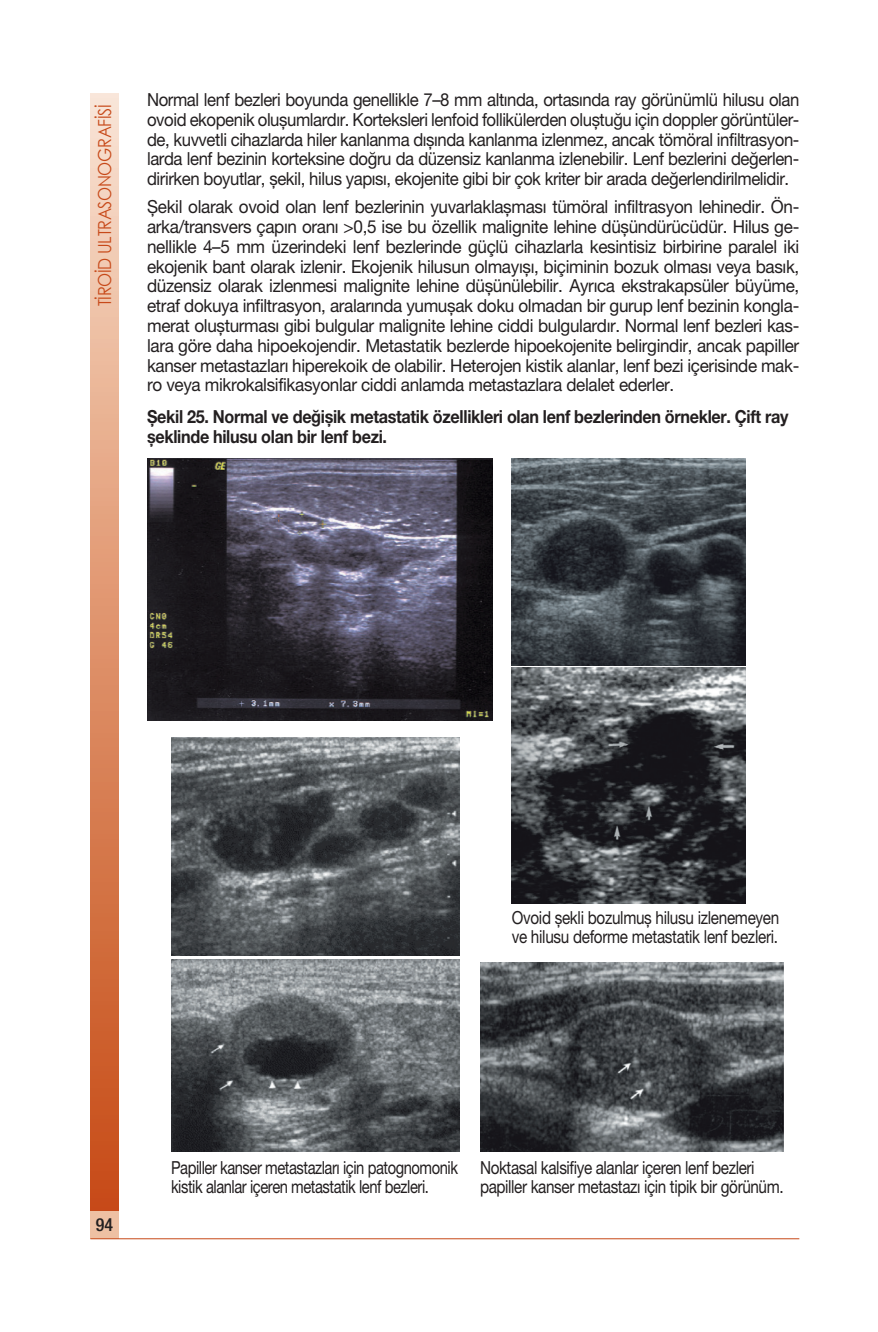
<style>
.page{position:relative;width:878px;height:1332px;background:#fff}
.page>*{position:absolute;margin:0;border:0;box-sizing:border-box;transform-origin:0 0}
.t1{font:18px/19.8px "Helvetica Neue LT Pro";letter-spacing:-.025em;color:#231f20;text-align:justify;scale:.95 1}
.t2{font:18px/19.8px "Helvetica Neue LT Pro";letter-spacing:-.025em;color:#231f20;text-align:justify;scale:.93 1}
.t3{font:18px/19.8px "Helvetica Neue LT Pro";letter-spacing:-.025em;color:#231f20;scale:.85 1}
.t4{font:700 18px/19.8px "Helvetica Neue LT Pro";letter-spacing:-.02em;color:#231f20;scale:.9 1}
.t5{font:18px/19.8px "Helvetica Neue LT Pro";letter-spacing:-.025em;color:#231f20;scale:.82 1}
.t6{font:18px "Century Gothic";letter-spacing:-.02em;color:#c74919;scale:.9 1}
.t7{font:500 condensed 18px "Helvetica Neue LT Pro";color:#231f20}
</style>
<div class="page">
<div style="left:90px;top:1210px;width:29px;height:28px;background:#eec0a3"></div>
<hr style="left:90px;top:1238px;width:709px;height:1px;background:#c74919">
<div style="left:90px;top:93px;width:29px;height:1117px;background:linear-gradient(to bottom,#f8e0ce,#c5470f)"></div>
<img style="left:512px;top:459px;width:233px;height:206px">
<img style="left:512px;top:668px;width:233px;height:236px">
<img style="left:171px;top:738px;width:289px;height:218px">
<img style="left:171px;top:959px;width:289px;height:192px">
<img style="left:480px;top:962px;width:303px;height:189px">
<img style="left:147px;top:459px;width:346px;height:261px">
<p class="t6" style="left:93px;top:306px;width:226px;rotate:-90deg">TİROİD ULTRASONOGRAFİSİ</p>
<p class="t2" style="left:147px;top:89px;width:703px">Normal lenf bezleri boyunda genellikle 7–8 mm altında, ortasında ray görünümlü hilusu olan ovoid ekopenik olușumlardır. Korteksleri lenfoid follikülerden oluștuğu için doppler görüntüler&shy;de, kuvvetli cihazlarda hiler kanlanma dıșında kanlanma izlenmez, ancak tömöral infiltrasyon&shy;larda lenf bezinin korteksine doğru da düzensiz kanlanma izlenebilir. Lenf bezlerini değerlen&shy;dirirken boyutlar, șekil, hilus yapısı, ekojenite gibi bir çok kriter bir arada değerlendirilmelidir.</p>
<p class="t1" style="left:147px;top:196px;width:688px">Șekil olarak ovoid olan lenf bezlerinin yuvarlaklașması tümöral infiltrasyon lehinedir. Ön&shy;arka/transvers çapın oranı &gt;0,5 ise bu özellik malignite lehine düșündürücüdür. Hilus ge&shy;nellikle 4–5 mm üzerindeki lenf bezlerinde güçlü cihazlarla kesintisiz birbirine paralel iki ekojenik bant olarak izlenir. Ekojenik hilusun olmayıșı, biçiminin bozuk olması veya basık, düzensiz olarak izlenmesi malignite lehine düșünülebilir. Ayrıca ekstrakapsüler büyüme, etraf dokuya infiltrasyon, aralarında yumușak doku olmadan bir gurup lenf bezinin kongla&shy;merat olușturması gibi bulgular malignite lehine ciddi bulgulardır. Normal lenf bezleri kas&shy;lara göre daha hipoekojendir. Metastatik bezlerde hipoekojenite belirgindir, ancak papiller kanser metastazları hiperekoik de olabilir. Heterojen kistik alanlar, lenf bezi içerisinde mak&shy;ro veya mikrokalsifikasyonlar ciddi anlamda metastazlara delalet ederler.</p>
<p class="t4" style="left:147px;top:406px;width:714px">Șekil 25. Normal ve değișik metastatik özellikleri olan lenf bezlerinden örnekler. Çift ray șeklinde hilusu olan bir lenf bezi.</p>
<p class="t3" style="left:512px;top:907px;width:316px">Ovoid șekli bozulmuș hilusu izlenemeyen ve hilusu deforme metastatik lenf bezleri.</p>
<p class="t7" style="left:96px;top:1213px;width:19px">94</p>
<p class="t5" style="left:171px;top:1157px;width:351px">Papiller kanser metastazları için patognomonik kistik alanlar içeren metastatik lenf bezleri.</p>
<p class="t3" style="left:480px;top:1157px;width:359px">Noktasal kalsifiye alanlar içeren lenf bezleri papiller kanser metastazı için tipik bir görünüm.</p>
</div>
